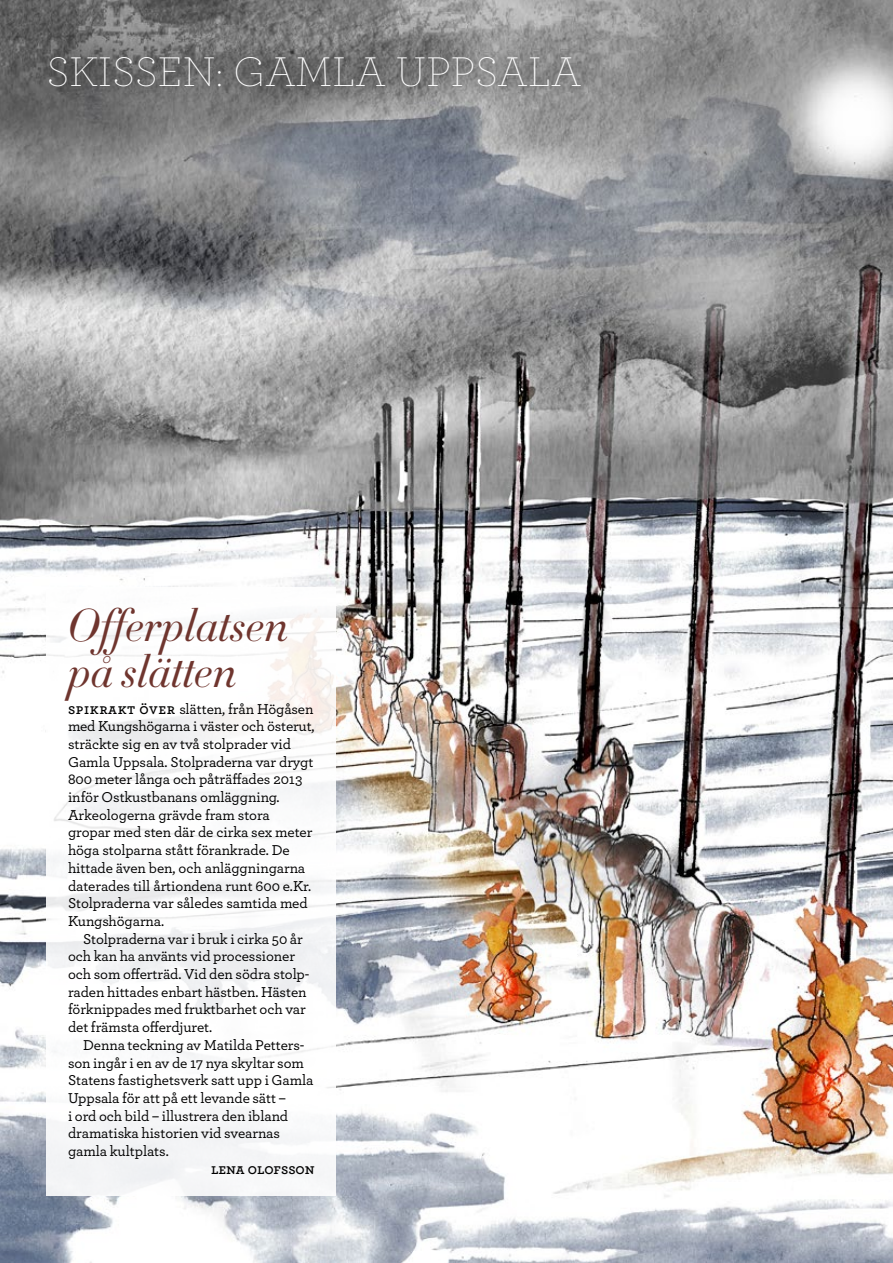
<style>
.page{position:relative;width:893px;height:1263px;background:#fff}
.page>*{position:absolute;margin:0;border:0;box-sizing:border-box;transform-origin:0 0}
.t1{font:45px/46.5px "Didot HTF L16 Light Ital";letter-spacing:-.005em;color:#6f352e}
.t2{font:200 43.5px "Archer";letter-spacing:.01em;color:#fff}
.t3{font:500 15px "Archer";letter-spacing:-.005em;color:#000}
.t4{font:600 15px "Archer";color:#000}
.s1{font-weight:600}
</style>
<div class="page">
<img style="left:0;top:0;width:893px;height:1263px">
<div style="left:47px;top:587px;width:289px;height:609px;background:#fff"></div>
<div style="left:31px;top:38px;width:566px;height:67px;background:#000;opacity:.85"></div>
<h2 class="t2" style="left:47px;top:44px;width:536px">SKISSEN: GAMLA UPPSALA</h2>
<h3 class="t1" style="left:68px;top:604px;width:222px">Offerplatsen på slätten</h3>
<p class="t3" style="left:68px;top:698px;width:247px"><span class="s1">spikrakt över</span> slätten, från Högåsen</p>
<p class="t3" style="left:68px;top:715px;width:248px">med Kungshögarna i väster och österut,</p>
<p class="t3" style="left:68px;top:733px;width:225px">sträckte sig en av två stolprader vid</p>
<p class="t3" style="left:68px;top:751px;width:247px">Gamla Uppsala. Stolpraderna var drygt</p>
<p class="t3" style="left:68px;top:768px;width:236px">800 meter långa och påträfades 2013</p>
<p class="t3" style="left:68px;top:786px;width:213px">inför Ostkustbanans omläggning.</p>
<p class="t3" style="left:68px;top:804px;width:203px">Arkeologerna grävde fram stora</p>
<p class="t3" style="left:68px;top:822px;width:246px">gropar med sten där de cirka sex meter</p>
<p class="t3" style="left:68px;top:839px;width:223px">höga stolparna stått förankrade. De</p>
<p class="t3" style="left:68px;top:857px;width:239px">hittade även ben, och anläggningarna</p>
<p class="t3" style="left:68px;top:875px;width:245px">daterades till årtiondena runt 600 e.Kr.</p>
<p class="t3" style="left:68px;top:892px;width:241px">Stolpraderna var således samtida med</p>
<p class="t3" style="left:68px;top:910px;width:98px">Kungshögarna.</p>
<p class="t3" style="left:83px;top:928px;width:221px">Stolpraderna var i bruk i cirka 50 år</p>
<p class="t3" style="left:68px;top:945px;width:229px">och kan ha använts vid processioner</p>
<p class="t3" style="left:68px;top:963px;width:243px">och som oferträd. Vid den södra stolp-</p>
<p class="t3" style="left:68px;top:981px;width:240px">raden hittades enbart hästben. Hästen</p>
<p class="t3" style="left:68px;top:999px;width:239px">förknippades med fruktbarhet och var</p>
<p class="t3" style="left:68px;top:1016px;width:146px">det främsta oferdjuret.</p>
<p class="t3" style="left:83px;top:1034px;width:223px">Denna teckning av Matilda Petters-</p>
<p class="t3" style="left:68px;top:1052px;width:237px">son ingår i en av de 17 nya skyltar som</p>
<p class="t3" style="left:68px;top:1069px;width:247px">Statens fastighetsverk satt upp i Gamla</p>
<p class="t3" style="left:68px;top:1087px;width:219px">Uppsala för att på ett levande sätt –</p>
<p class="t3" style="left:68px;top:1105px;width:222px">i ord och bild – illustrera den ibland</p>
<p class="t3" style="left:68px;top:1122px;width:213px">dramatiska historien vid svearnas</p>
<p class="t3" style="left:68px;top:1140px;width:102px">gamla kultplats.</p>
<p class="t4" style="left:211px;top:1157px;width:105px">Lena Olofsson</p>
</div>
